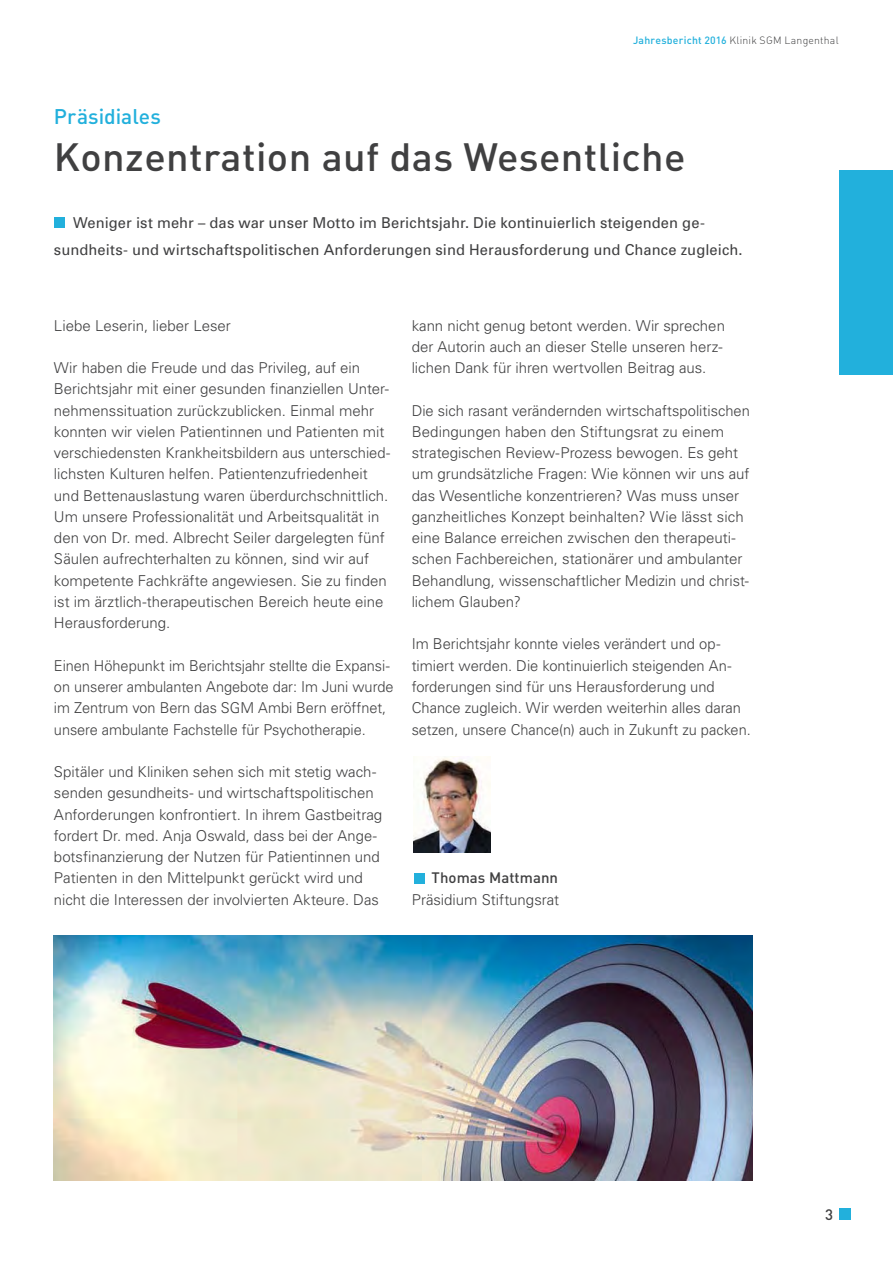
<style>
.page{position:relative;width:893px;height:1263px;background:#fff}
.page>*{position:absolute;margin:0;border:0;box-sizing:border-box;transform-origin:0 0}
.t1{font:39px "DIN Medium Alternate";letter-spacing:.01em;color:#404041}
.t2{font:21px "DIN Medium Alternate";color:#22b0dc}
.t3{font:300 15px/21.3px "Univers LT Std";color:#404041}
.t4{font:15px/27px "Univers";letter-spacing:.01em;color:#404041}
.t5{font:300 15px "Univers";letter-spacing:-.005em;color:#404041}
.t6{font:15px "DIN Medium Alternate";letter-spacing:.005em;color:#404041}
.t7{font:500 15px "DIN";color:#404041}
.t8{font:10.5px "DIN Light Alternate";letter-spacing:.02em;color:#404041}
.s1{font-family:"DIN Medium Alternate";color:#22b0dc}
.s2{font-family:"DIN";font-weight:500;color:#22b0dc}
</style>
<div class="page">
<div style="left:839px;top:170px;width:54px;height:205px;background:#22b0dc"></div>
<div style="left:839px;top:1209px;width:11px;height:11px;background:#22b0dc"></div>
<div style="left:54px;top:217px;width:10px;height:11px;background:#22b0dc"></div>
<img style="left:414px;top:756px;width:76px;height:97px">
<div style="left:414px;top:873px;width:10px;height:10px;background:#22b0dc"></div>
<img style="left:54px;top:935px;width:698px;height:246px">
<p class="t8" style="left:633px;top:34px;width:207px"><span class="s1">Jahresbericht</span> <span class="s2">2016</span> Klinik SGM Langenthal</p>
<h2 class="t2" style="left:54px;top:109px;width:108px">Präsidiales</h2>
<h1 class="t1" style="left:54px;top:143px;width:633px">Konzentration auf das Wesentliche</h1>
<p class="t4" style="left:54px;top:210px;width:690px;text-indent:19px">Weniger ist mehr – das war unser Motto im Berichtsjahr. Die kontinuierlich steigenden ge&shy;sundheits- und wirtschaftspolitischen Anforderungen sind Herausforderung und Chance zugleich.</p>
<p class="t3" style="left:54px;top:315px;width:178px">Liebe Leserin, lieber Leser</p>
<p class="t3" style="left:54px;top:358px;width:338px">Wir haben die Freude und das Privileg, auf ein Berichtsjahr mit einer gesunden finanziellen Unter&shy;nehmenssituation zurückzublicken. Einmal mehr konnten wir vielen Patientinnen und Patienten mit verschiedensten Krankheitsbildern aus unterschied&shy;lichsten Kulturen helfen. Patientenzufriedenheit und Bettenauslastung waren überdurchschnittlich.<br>Um unsere Professionalität und Arbeitsqualität in den von Dr. med. Albrecht Seiler dargelegten fünf Säulen aufrechterhalten zu können, sind wir auf kompetente Fachkräfte angewiesen. Sie zu finden ist im ärztlich-therapeutischen Bereich heute eine Herausforderung.</p>
<p class="t3" style="left:54px;top:656px;width:341px">Einen Höhepunkt im Berichtsjahr stellte die Expansi&shy;on unserer ambulanten Angebote dar: Im Juni wurde im Zentrum von Bern das SGM Ambi Bern eröffnet, unsere ambulante Fachstelle für Psychotherapie.</p>
<p class="t3" style="left:54px;top:762px;width:330px">Spitäler und Kliniken sehen sich mit stetig wach&shy;senden gesundheits- und wirtschaftspolitischen Anforderungen konfrontiert. In ihrem Gastbeitrag fordert Dr. med. Anja Oswald, dass bei der Ange&shy;botsfinanzierung der Nutzen für Patientinnen und Patienten in den Mittelpunkt gerückt wird und nicht die Interessen der involvierten Akteure. Das</p>
<p class="t3" style="left:412px;top:315px;width:315px">kann nicht genug betont werden. Wir sprechen der Autorin auch an dieser Stelle unseren herz&shy;lichen Dank für ihren wertvollen Beitrag aus.</p>
<p class="t3" style="left:412px;top:400px;width:340px">Die sich rasant verändernden wirtschaftspolitischen Bedingungen haben den Stiftungsrat zu einem strategischen Review-Prozess bewogen. Es geht um grundsätzliche Fragen: Wie können wir uns auf das Wesentliche konzentrieren? Was muss unser ganzheitliches Konzept beinhalten? Wie lässt sich eine Balance erreichen zwischen den therapeuti&shy;schen Fachbereichen, stationärer und ambulanter Behandlung, wissenschaftlicher Medizin und christ&shy;lichem Glauben?</p>
<p class="t3" style="left:412px;top:634px;width:341px">Im Berichtsjahr konnte vieles verändert und op&shy;timiert werden. Die kontinuierlich steigenden An&shy;forderungen sind für uns Herausforderung und Chance zugleich. Wir werden weiterhin alles daran setzen, unsere Chance(n) auch in Zukunft zu packen.</p>
<p class="t6" style="left:432px;top:873px;width:128px">Thomas Mattmann</p>
<p class="t5" style="left:412px;top:894px;width:149px">Präsidium Stiftungsrat</p>
<p class="t7" style="left:825px;top:1206px;width:9px">3</p>
</div>
